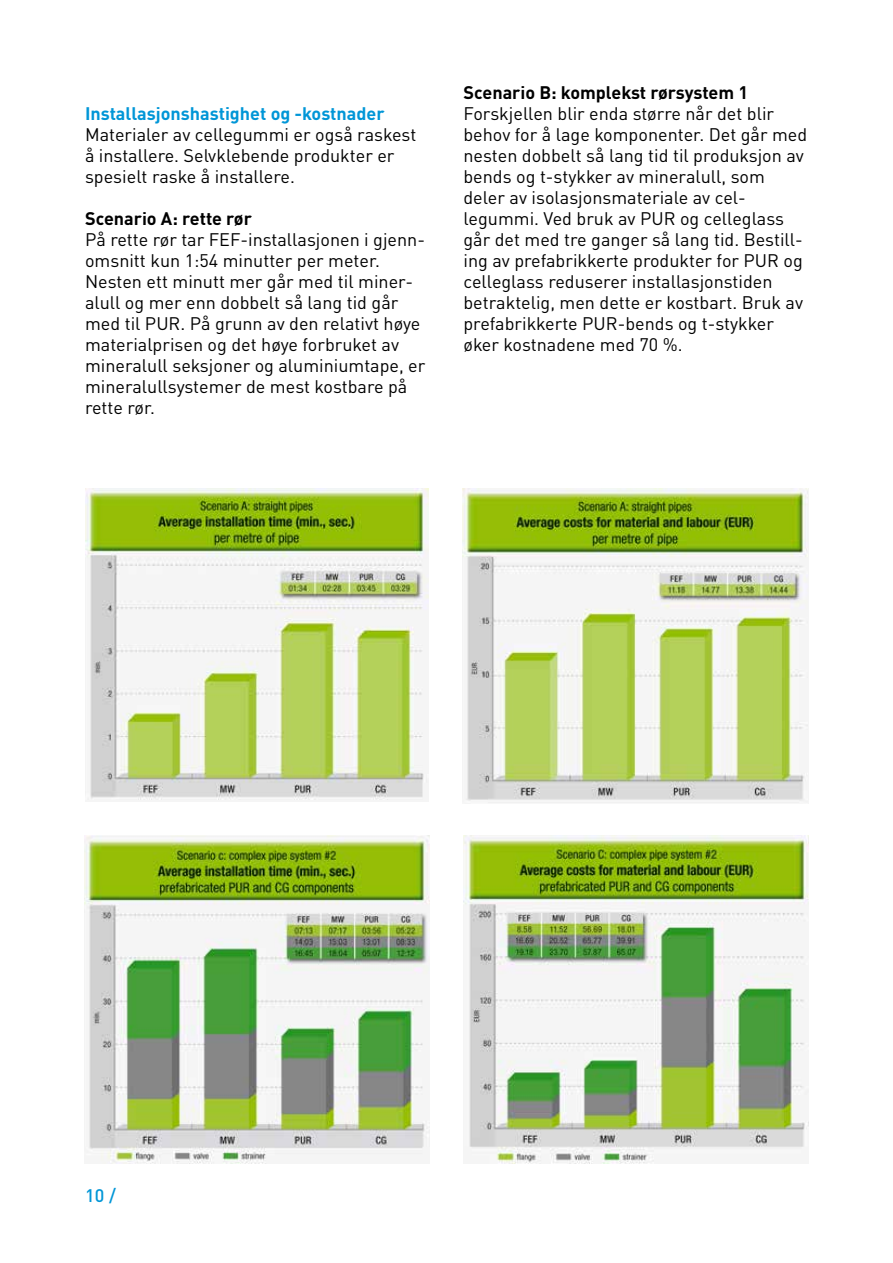
<style>
.page{position:relative;width:893px;height:1263px;background:#fff}
.page>*{position:absolute;margin:0;border:0;box-sizing:border-box;transform-origin:0 0}
.t1{font:18px/21px "DIN Pro";color:#000}
.t2{font:700 18px "DIN Pro";color:#000}
.t3{font:700 18px "DIN Pro";color:#0096d7}
.t4{font:500 18px "DIN Pro";color:#0096d7}
</style>
<div class="page">
<img style="left:86px;top:488px;width:343px;height:312px">
<img style="left:85px;top:836px;width:345px;height:328px">
<img style="left:463px;top:488px;width:346px;height:315px">
<img style="left:463px;top:836px;width:345px;height:328px">
<p class="t3" style="left:85px;top:98px;width:301px">Installasjonshastighet og -kostnader</p>
<p class="t1" style="left:85px;top:122px;width:333px">Materialer av cellegummi er også raskest å installere. Selvklebende produkter er spesielt raske å installere.</p>
<p class="t2" style="left:85px;top:203px;width:168px">Scenario A: rette rør</p>
<p class="t1" style="left:85px;top:227px;width:342px">På rette rør tar FEF-installasjonen i gjenn&shy;omsnitt kun 1:54 minutter per meter.<br>Nesten ett minutt mer går med til miner&shy;alull og mer enn dobbelt så lang tid går med til PUR. På grunn av den relativt høye materialprisen og det høye forbruket av mineralull seksjoner og aluminiumtape, er mineralullsystemer de mest kostbare på rette rør.</p>
<p class="t2" style="left:463px;top:77px;width:286px">Scenario B: komplekst rørsystem 1</p>
<p class="t1" style="left:463px;top:101px;width:345px">Forskjellen blir enda større når det blir behov for å lage komponenter. Det går med nesten dobbelt så lang tid til produksjon av bends og t-stykker av mineralull, som deler av isolasjonsmateriale av cel&shy;legummi. Ved bruk av PUR og celleglass går det med tre ganger så lang tid. Bestill&shy;ing av prefabrikkerte produkter for PUR og celleglass reduserer installasjonstiden betraktelig, men dette er kostbart. Bruk av prefabrikkerte PUR-bends og t-stykker øker kostnadene med 70 %.</p>
<p class="t4" style="left:85px;top:1181px;width:32px">10 /</p>
</div>
